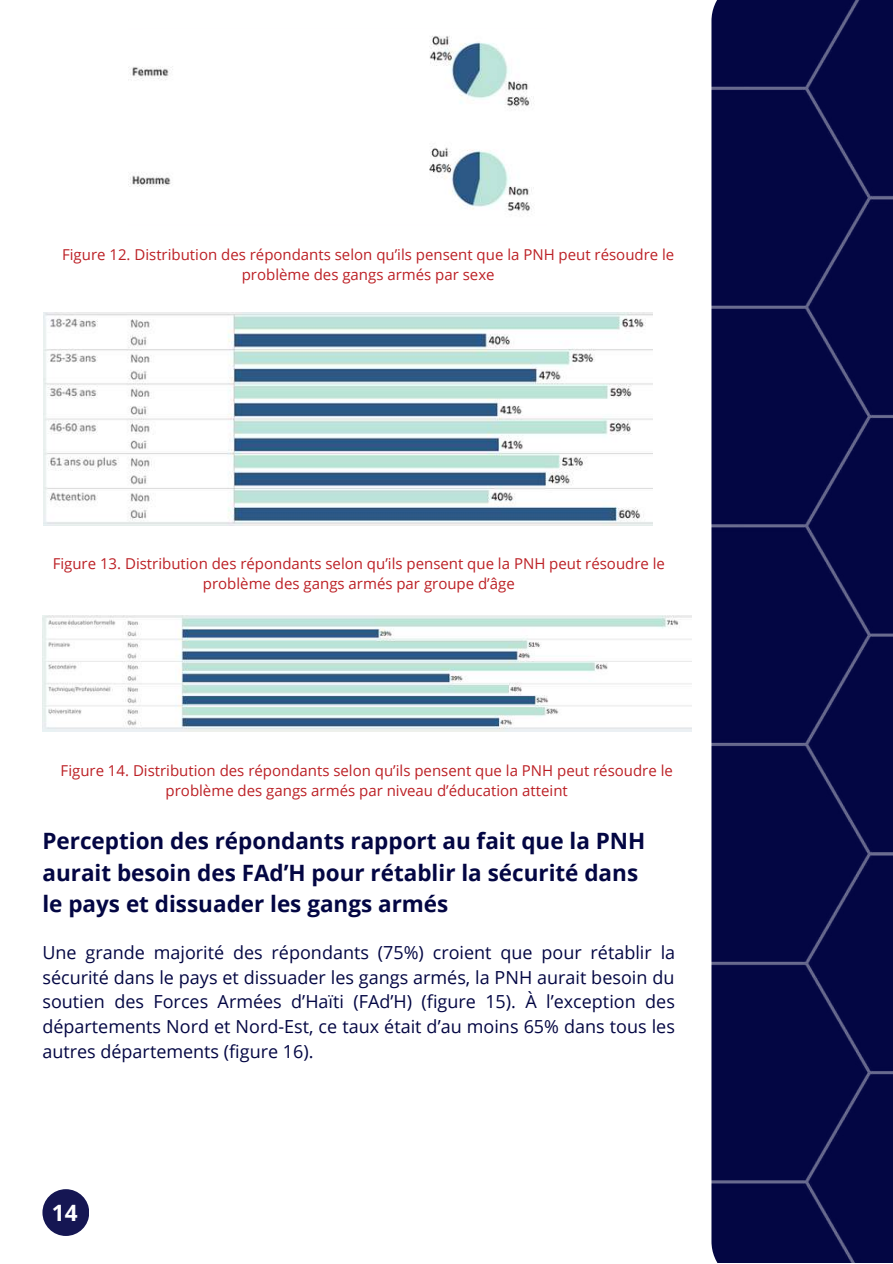
<style>
.page{position:relative;width:893px;height:1264px;background:#fff}
.page>*{position:absolute;margin:0;border:0;box-sizing:border-box;transform-origin:0 0}
.t1{font:700 22.5px/31.5px "Open Sans";color:#030643}
.t2{font:700 22.5px "Open Sans";color:#fff}
.t3{font:18px/24.8px "Open Sans";color:#030643;text-align:justify}
.t4{font:15px/20.2px "Open Sans";color:#bc2025;text-align:center}
</style>
<div class="page">
<div style="left:711px;top:0;width:181px;height:1262px;background:#030643"></div>
<div style="left:42px;top:1189px;width:47px;height:46px;background:#151653;border-radius:50%"></div>
<img style="left:129px;top:36px;width:405px;height:176px">
<img style="left:43px;top:312px;width:610px;height:214px">
<img style="left:42px;top:616px;width:649px;height:115px">
<p class="t4" style="left:62px;top:244px;width:613px">Figure 12. Distribution des répondants selon qu’ils pensent que la PNH peut résoudre le problème des gangs armés par sexe</p>
<p class="t4" style="left:53px;top:553px;width:613px">Figure 13. Distribution des répondants selon qu’ils pensent que la PNH peut résoudre le problème des gangs armés par groupe d’âge</p>
<p class="t4" style="left:61px;top:759px;width:613px">Figure 14. Distribution des répondants selon qu’ils pensent que la PNH peut résoudre le problème des gangs armés par niveau d’éducation atteint</p>
<h1 class="t1" style="left:42px;top:824px;width:604px">Perception des répondants rapport au fait que la PNH aurait besoin des FAd’H pour rétablir la sécurité dans le pays et dissuader les gangs armés</h1>
<p class="t3" style="left:42px;top:939px;width:634px">Une grande majorité des répondants (75%) croient que pour rétablir la sécurité dans le pays et dissuader les gangs armés, la PNH aurait besoin du soutien des Forces Armées d’Haïti (FAd’H) (figure 15). À l’exception des départements Nord et Nord-Est, ce taux était d’au moins 65% dans tous les autres départements (figure 16).</p>
<h1 class="t2" style="left:52px;top:1196px;width:27px">14</h1>
</div>
